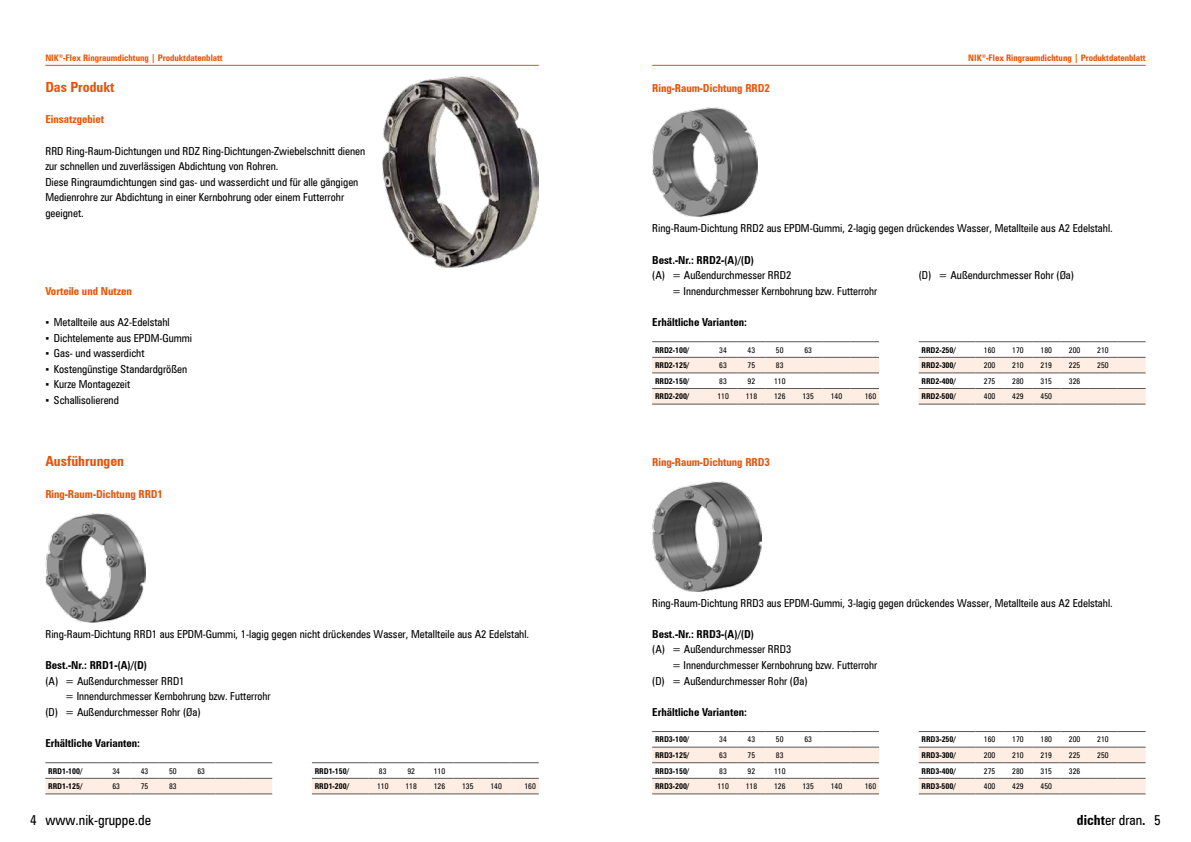
<style>
.page{position:relative;width:1191px;height:842px;background:#fff}
.page>*{position:absolute;margin:0;border:0;box-sizing:border-box;transform-origin:0 0}
.t1{font:condensed 14px "Zurich BT";color:#000}
.t2{font:700 condensed 14px "Zurich BT";color:#e95103}
.t3{font:condensed 11px/15.6px "Zurich BT";color:#000}
.t4{font:700 condensed 11px "Zurich BT";color:#000}
.t5{font:700 condensed 11px "Zurich BT";color:#e95103}
.t6{font:700 condensed 9px "Zurich BT";color:#e95103}
.t7{font:condensed 8px "Zurich BT";color:#000}
.t8{font:700 condensed 8px "Zurich BT";color:#000}
.s1{font-family:"Arial Narrow";font-stretch:normal}
.s2{font-weight:700}
</style>
<div class="page">
<hr style="left:652px;top:65px;width:493px;height:1px;background:#e95103">
<hr style="left:45px;top:65px;width:494px;height:1px;background:#e95103">
<img style="left:45px;top:513px;width:100px;height:109px">
<img style="left:652px;top:108px;width:105px;height:109px">
<svg style="left:652px;top:342px;width:227px;height:63px"></svg>
<img style="left:652px;top:482px;width:109px;height:109px">
<svg style="left:45px;top:762px;width:227px;height:33px"></svg>
<svg style="left:312px;top:762px;width:227px;height:33px"></svg>
<svg style="left:918px;top:342px;width:227px;height:63px"></svg>
<svg style="left:652px;top:731px;width:227px;height:64px"></svg>
<svg style="left:918px;top:731px;width:227px;height:64px"></svg>
<img style="left:383px;top:77px;width:156px;height:190px">
<p class="t6" style="left:45px;top:52px;width:179px">NIK<sup>®</sup>-Flex Ringraumdichtung | Produktdatenblatt</p>
<p class="t2" style="left:45px;top:79px;width:70px">Das Produkt</p>
<p class="t5" style="left:45px;top:113px;width:60px">Einsatzgebiet</p>
<p class="t3" style="left:45px;top:143px;width:321px">RRD Ring-Raum-Dichtungen und RDZ Ring-Dichtungen-Zwiebelschnitt dienen zur schnellen und zuverlässigen Abdichtung von Rohren.<br>Diese Ringraumdichtungen sind gas- und wasserdicht und für alle gängigen Medienrohre zur Abdichtung in einer Kernbohrung oder einem Futterrohr geeignet.</p>
<p class="t5" style="left:45px;top:284px;width:88px">Vorteile und Nutzen</p>
<p class="t3" style="left:45px;top:314px;width:126px"><span class="s1">▪</span> Metallteile aus A2-Edelstahl</p>
<p class="t3" style="left:45px;top:330px;width:148px"><span class="s1">▪</span> Dichtelemente aus EPDM-Gummi</p>
<p class="t3" style="left:45px;top:345px;width:101px"><span class="s1">▪</span> Gas- und wasserdicht</p>
<p class="t3" style="left:45px;top:361px;width:143px"><span class="s1">▪</span> Kostengünstige Standardgrößen</p>
<p class="t3" style="left:45px;top:377px;width:86px"><span class="s1">▪</span> Kurze Montagezeit</p>
<p class="t3" style="left:45px;top:392px;width:75px"><span class="s1">▪</span> Schallisolierend</p>
<p class="t2" style="left:45px;top:453px;width:80px">Ausführungen</p>
<p class="t5" style="left:45px;top:487px;width:119px">Ring-Raum-Dichtung RRD1</p>
<p class="t3" style="left:45px;top:626px;width:485px">Ring-Raum-Dichtung RRD1 aus EPDM-Gummi, 1-lagig gegen nicht drückendes Wasser, Metallteile aus A2 Edelstahl.</p>
<p class="t4" style="left:45px;top:658px;width:103px">Best.-Nr.: RRD1-(A)/(D)</p>
<p class="t3" style="left:45px;top:673px;width:141px">(A) = Außendurchmesser RRD1</p>
<p class="t3" style="left:77px;top:688px;width:195px">Innendurchmesser Kernbohrung bzw. Futterrohr</p>
<p class="t3" style="left:45px;top:704px;width:157px">(D) = Außendurchmesser Rohr (Øa)</p>
<p class="t4" style="left:45px;top:736px;width:96px">Erhältliche Varianten:</p>
<p class="t8" style="left:48px;top:766px;width:36px">RRD1-100/</p>
<p class="t7" style="left:112px;top:766px;width:9px">34</p>
<p class="t7" style="left:141px;top:766px;width:9px">43</p>
<p class="t7" style="left:169px;top:766px;width:9px">50</p>
<p class="t7" style="left:197px;top:766px;width:9px">63</p>
<p class="t8" style="left:48px;top:781px;width:36px">RRD1-125/</p>
<p class="t7" style="left:112px;top:781px;width:9px">63</p>
<p class="t7" style="left:141px;top:781px;width:9px">75</p>
<p class="t7" style="left:169px;top:781px;width:9px">83</p>
<p class="t1" style="left:30px;top:811px;width:122px">4 www.nik-gruppe.de</p>
<p class="t8" style="left:315px;top:766px;width:36px">RRD1-150/</p>
<p class="t7" style="left:379px;top:766px;width:9px">83</p>
<p class="t7" style="left:407px;top:766px;width:9px">92</p>
<p class="t7" style="left:434px;top:766px;width:13px">110</p>
<p class="t8" style="left:315px;top:781px;width:36px">RRD1-200/</p>
<p class="t7" style="left:377px;top:781px;width:13px">110</p>
<p class="t7" style="left:405px;top:781px;width:13px">118</p>
<p class="t7" style="left:434px;top:781px;width:13px">126</p>
<p class="t7" style="left:462px;top:781px;width:13px">135</p>
<p class="t7" style="left:490px;top:781px;width:13px">140</p>
<p class="t7" style="left:524px;top:781px;width:13px">160</p>
<p class="t5" style="left:652px;top:82px;width:119px">Ring-Raum-Dichtung RRD2</p>
<p class="t6" style="left:968px;top:52px;width:179px">NIK<sup>®</sup>-Flex Ringraumdichtung | Produktdatenblatt</p>
<p class="t3" style="left:652px;top:221px;width:462px">Ring-Raum-Dichtung RRD2 aus EPDM-Gummi, 2-lagig gegen drückendes Wasser, Metallteile aus A2 Edelstahl.</p>
<p class="t4" style="left:652px;top:253px;width:103px">Best.-Nr.: RRD2-(A)/(D)</p>
<p class="t3" style="left:683px;top:267px;width:195px;text-indent:-31px">(A) = Außendurchmesser RRD2<br>Innendurchmesser Kernbohrung bzw. Futterrohr</p>
<p class="t3" style="left:918px;top:267px;width:157px">(D) = Außendurchmesser Rohr (Øa)</p>
<p class="t4" style="left:652px;top:315px;width:96px">Erhältliche Varianten:</p>
<p class="t8" style="left:655px;top:345px;width:36px">RRD2-100/</p>
<p class="t7" style="left:719px;top:345px;width:9px">34</p>
<p class="t7" style="left:747px;top:345px;width:9px">43</p>
<p class="t7" style="left:776px;top:345px;width:9px">50</p>
<p class="t7" style="left:804px;top:345px;width:9px">63</p>
<p class="t8" style="left:655px;top:360px;width:36px">RRD2-125/</p>
<p class="t7" style="left:719px;top:360px;width:9px">63</p>
<p class="t7" style="left:747px;top:360px;width:9px">75</p>
<p class="t7" style="left:776px;top:360px;width:9px">83</p>
<p class="t8" style="left:655px;top:376px;width:36px">RRD2-150/</p>
<p class="t7" style="left:719px;top:376px;width:9px">83</p>
<p class="t7" style="left:747px;top:376px;width:9px">92</p>
<p class="t7" style="left:774px;top:376px;width:13px">110</p>
<p class="t8" style="left:655px;top:392px;width:36px">RRD2-200/</p>
<p class="t7" style="left:717px;top:392px;width:13px">110</p>
<p class="t7" style="left:745px;top:392px;width:13px">118</p>
<p class="t7" style="left:774px;top:392px;width:13px">126</p>
<p class="t7" style="left:802px;top:392px;width:13px">135</p>
<p class="t7" style="left:830px;top:392px;width:13px">140</p>
<p class="t7" style="left:864px;top:392px;width:13px">160</p>
<p class="t5" style="left:652px;top:456px;width:119px">Ring-Raum-Dichtung RRD3</p>
<p class="t8" style="left:921px;top:345px;width:36px">RRD2-250/</p>
<p class="t7" style="left:984px;top:345px;width:13px">160</p>
<p class="t7" style="left:1012px;top:345px;width:13px">170</p>
<p class="t7" style="left:1040px;top:345px;width:13px">180</p>
<p class="t7" style="left:1069px;top:345px;width:13px">200</p>
<p class="t7" style="left:1097px;top:345px;width:13px">210</p>
<p class="t8" style="left:921px;top:360px;width:36px">RRD2-300/</p>
<p class="t7" style="left:984px;top:360px;width:13px">200</p>
<p class="t7" style="left:1012px;top:360px;width:13px">210</p>
<p class="t7" style="left:1040px;top:360px;width:13px">219</p>
<p class="t7" style="left:1069px;top:360px;width:13px">225</p>
<p class="t7" style="left:1097px;top:360px;width:13px">250</p>
<p class="t8" style="left:921px;top:376px;width:36px">RRD2-400/</p>
<p class="t7" style="left:984px;top:376px;width:13px">275</p>
<p class="t7" style="left:1012px;top:376px;width:13px">280</p>
<p class="t7" style="left:1040px;top:376px;width:13px">315</p>
<p class="t7" style="left:1069px;top:376px;width:13px">326</p>
<p class="t8" style="left:921px;top:392px;width:36px">RRD2-500/</p>
<p class="t7" style="left:983px;top:392px;width:13px">400</p>
<p class="t7" style="left:1012px;top:392px;width:13px">429</p>
<p class="t7" style="left:1040px;top:392px;width:13px">450</p>
<p class="t3" style="left:652px;top:595px;width:462px">Ring-Raum-Dichtung RRD3 aus EPDM-Gummi, 3-lagig gegen drückendes Wasser, Metallteile aus A2 Edelstahl.</p>
<p class="t4" style="left:652px;top:627px;width:103px">Best.-Nr.: RRD3-(A)/(D)</p>
<p class="t3" style="left:652px;top:642px;width:141px">(A) = Außendurchmesser RRD3</p>
<p class="t3" style="left:683px;top:657px;width:195px">Innendurchmesser Kernbohrung bzw. Futterrohr</p>
<p class="t3" style="left:652px;top:673px;width:157px">(D) = Außendurchmesser Rohr (Øa)</p>
<p class="t4" style="left:652px;top:705px;width:96px">Erhältliche Varianten:</p>
<p class="t8" style="left:655px;top:735px;width:36px">RRD3-100/</p>
<p class="t7" style="left:719px;top:735px;width:9px">34</p>
<p class="t7" style="left:747px;top:735px;width:9px">43</p>
<p class="t7" style="left:776px;top:735px;width:9px">50</p>
<p class="t7" style="left:804px;top:735px;width:9px">63</p>
<p class="t8" style="left:655px;top:750px;width:36px">RRD3-125/</p>
<p class="t7" style="left:719px;top:750px;width:9px">63</p>
<p class="t7" style="left:747px;top:750px;width:9px">75</p>
<p class="t7" style="left:776px;top:750px;width:9px">83</p>
<p class="t8" style="left:655px;top:766px;width:36px">RRD3-150/</p>
<p class="t7" style="left:719px;top:766px;width:9px">83</p>
<p class="t7" style="left:747px;top:766px;width:9px">92</p>
<p class="t7" style="left:774px;top:766px;width:13px">110</p>
<p class="t8" style="left:655px;top:781px;width:36px">RRD3-200/</p>
<p class="t7" style="left:717px;top:781px;width:13px">110</p>
<p class="t7" style="left:745px;top:781px;width:13px">118</p>
<p class="t7" style="left:774px;top:781px;width:13px">126</p>
<p class="t7" style="left:802px;top:781px;width:13px">135</p>
<p class="t7" style="left:830px;top:781px;width:13px">140</p>
<p class="t7" style="left:864px;top:781px;width:13px">160</p>
<p class="t8" style="left:921px;top:735px;width:36px">RRD3-250/</p>
<p class="t7" style="left:984px;top:735px;width:13px">160</p>
<p class="t7" style="left:1012px;top:735px;width:13px">170</p>
<p class="t7" style="left:1040px;top:735px;width:13px">180</p>
<p class="t7" style="left:1069px;top:735px;width:13px">200</p>
<p class="t7" style="left:1097px;top:735px;width:13px">210</p>
<p class="t8" style="left:921px;top:750px;width:36px">RRD3-300/</p>
<p class="t7" style="left:984px;top:750px;width:13px">200</p>
<p class="t7" style="left:1012px;top:750px;width:13px">210</p>
<p class="t7" style="left:1040px;top:750px;width:13px">219</p>
<p class="t7" style="left:1069px;top:750px;width:13px">225</p>
<p class="t7" style="left:1097px;top:750px;width:13px">250</p>
<p class="t8" style="left:921px;top:766px;width:36px">RRD3-400/</p>
<p class="t7" style="left:984px;top:766px;width:13px">275</p>
<p class="t7" style="left:1012px;top:766px;width:13px">280</p>
<p class="t7" style="left:1040px;top:766px;width:13px">315</p>
<p class="t7" style="left:1069px;top:766px;width:13px">326</p>
<p class="t8" style="left:921px;top:781px;width:36px">RRD3-500/</p>
<p class="t7" style="left:983px;top:781px;width:13px">400</p>
<p class="t7" style="left:1012px;top:781px;width:13px">429</p>
<p class="t7" style="left:1040px;top:781px;width:13px">450</p>
<p class="t1" style="left:1077px;top:811px;width:85px"><span class="s2">dicht</span>er dran<span class="s2">.</span> 5</p>
</div>
